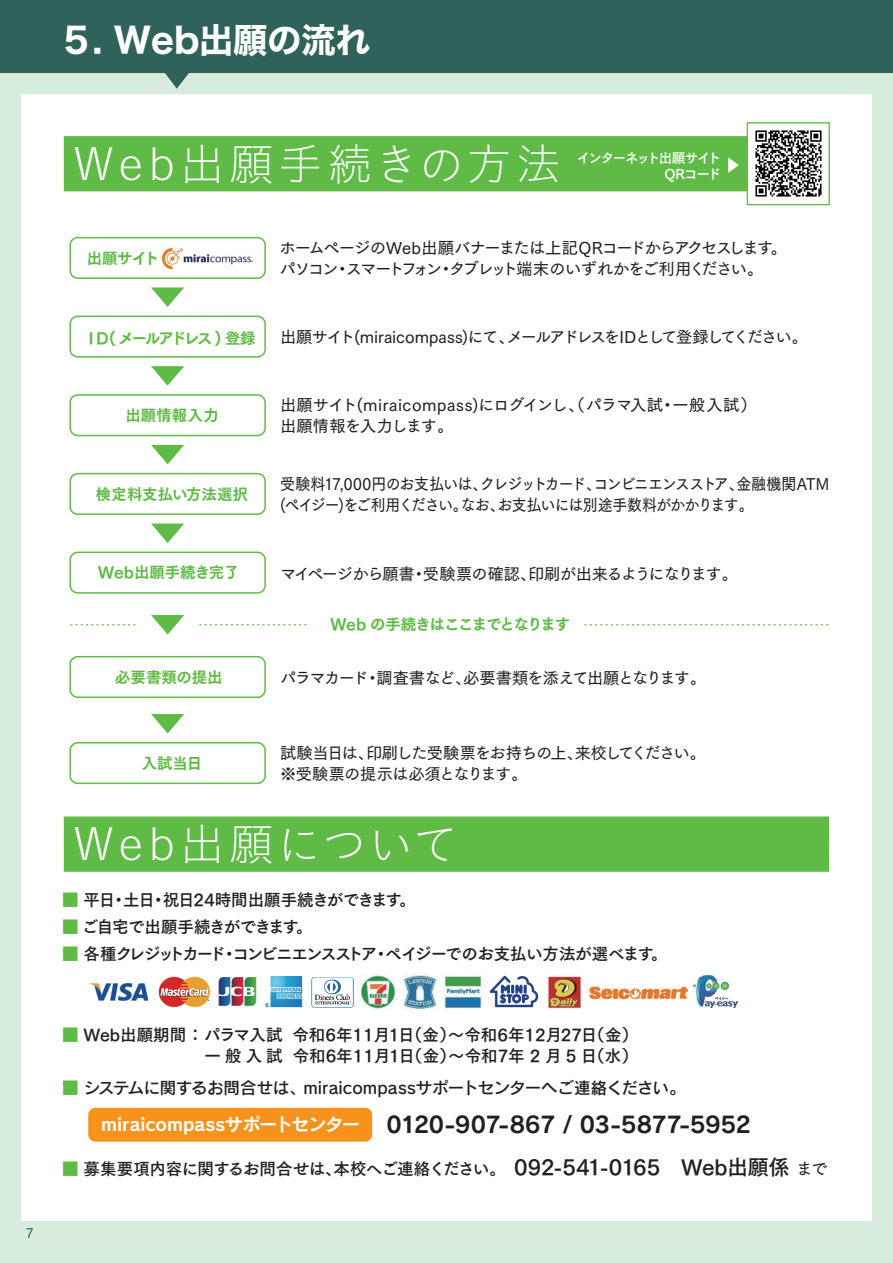
<style>
.page{position:relative;width:893px;height:1263px;background:#d8ecdd}
.page>*{position:absolute;margin:0;border:0;box-sizing:border-box;transform-origin:0 0}
.t1{font:45px "Koburina Go Std N W1";letter-spacing:.1em;color:#fff;scale:1.1 1}
.t2{font:45px "Koburina Go Std N W1";letter-spacing:.08em;color:#fff;scale:1.1 1}
.t3{font:34.5px "Hira Kaku Std W7";letter-spacing:-.005em;color:#fff}
.t4{font:22.2px "Rodin Pro B";letter-spacing:-.01em;color:#231f20}
.t5{font:16.5px/21px "Tsuku Go Pro D";letter-spacing:-.09em;color:#231f20}
.t6{font:16.5px/21px "Tsuku Go Pro B";color:#231f20;text-align:right}
.t7{font:16.5px "Tsuku Go Pro B";letter-spacing:-.03em;color:#231f20}
.t8{font:16.5px "Rodin Pro DB";letter-spacing:-.015em;color:#231f20}
.t9{font:16.5px "Tsuku Go Pro B";letter-spacing:-.09em;color:#231f20}
.t10{font:16.5px "Tsuku Go Pro B";letter-spacing:-.07em;color:#231f20}
.t11{font:16.2px/20.5px "Tsuku Go Pro D";letter-spacing:-.065em;color:#231f20;scale:.92 1}
.t12{font:16.2px/20.5px "Tsuku Go Pro D";letter-spacing:-.065em;color:#231f20}
.t13{font:16.2px "Tsuku Go Pro D";letter-spacing:-.09em;color:#231f20}
.t14{font:16.2px/20.5px "Tsuku Go Pro D";letter-spacing:.02em;color:#231f20}
.t15{font:15.45px "Tsuku Go Pro E";letter-spacing:.005em;color:#60bb46}
.t16{font:15.45px "Tsuku Go Pro E";letter-spacing:-.075em;color:#60bb46}
.t17{font:15.45px "Tsuku Go Pro E";letter-spacing:-.025em;color:#60bb46}
.t18{font:15.45px "Tsuku Go Pro E";letter-spacing:-.145em;color:#60bb46}
.t19{font:15.45px "Tsuku Go Pro E";color:#60bb46}
.t20{font:13.5px/15.5px "Tsuku Go Pro B";letter-spacing:-.095em;color:#fff;text-align:right}
.t21{font:13.5px "Tsuku Go Pro D";color:#2f6259}
.s1{color:#60bb46}
.s2{font-family:"Tsuku Go Pro B";color:#60bb46}
.s3{font-size:17.7px;color:#fff}
.s4{font-size:21px}
.s5{font-family:"Tsuku Go Pro D"}
</style>
<div class="page">
<div style="left:0;top:0;width:893px;height:72px;background:#2f6259"></div>
<div style="left:21px;top:94px;width:851px;height:1126px;background:#fff"></div>
<svg style="left:0;top:72px;width:893px;height:17px"></svg>
<div style="left:64px;top:136px;width:765px;height:55px;background:#60bb46"></div>
<div style="left:64px;top:816px;width:765px;height:56px;background:#60bb46"></div>
<div style="left:747px;top:123px;width:82px;height:82px;background:#fff"></div>
<div style="left:747px;top:122px;width:83px;height:83px;border:1px solid #60bb46"></div>
<img style="left:755px;top:130px;width:67px;height:67px">
<img style="left:489px;top:975px;width:50px;height:33px">
<img style="left:589px;top:986px;width:99px;height:14px">
<img style="left:358px;top:974px;width:38px;height:36px">
<img style="left:89px;top:976px;width:122px;height:32px">
<img style="left:311px;top:977px;width:43px;height:31px">
<img style="left:443px;top:973px;width:40px;height:36px">
<img style="left:403px;top:974px;width:34px;height:36px">
<img style="left:218px;top:977px;width:39px;height:29px">
<img style="left:546px;top:975px;width:37px;height:34px">
<img style="left:265px;top:976px;width:38px;height:32px">
<img style="left:694px;top:976px;width:43px;height:32px">
<div style="left:88px;top:1108px;width:284px;height:34px;background:#f7931d;border-radius:7px"></div>
<div style="left:69px;top:316px;width:197px;height:42px;border:2px solid #60bb46;border-radius:8px"></div>
<div style="left:69px;top:237px;width:197px;height:42px;border:2px solid #60bb46;border-radius:8px"></div>
<div style="left:69px;top:394px;width:197px;height:42px;border:2px solid #60bb46;border-radius:8px"></div>
<div style="left:69px;top:473px;width:197px;height:42px;border:2px solid #60bb46;border-radius:8px"></div>
<div style="left:69px;top:552px;width:197px;height:42px;border:2px solid #60bb46;border-radius:8px"></div>
<div style="left:69px;top:656px;width:197px;height:42px;border:2px solid #60bb46;border-radius:8px"></div>
<div style="left:69px;top:742px;width:197px;height:42px;border:2px solid #60bb46;border-radius:8px"></div>
<svg style="left:151px;top:287px;width:33px;height:20px"></svg>
<svg style="left:151px;top:366px;width:33px;height:20px"></svg>
<svg style="left:151px;top:445px;width:33px;height:19px"></svg>
<svg style="left:151px;top:523px;width:33px;height:20px"></svg>
<svg style="left:151px;top:615px;width:33px;height:19px"></svg>
<svg style="left:151px;top:714px;width:33px;height:19px"></svg>
<img style="left:161px;top:247px;width:92px;height:23px">
<svg style="left:728px;top:157px;width:11px;height:16px"></svg>
<svg style="left:584px;top:624px;width:245px;height:1px"></svg>
<svg style="left:199px;top:624px;width:111px;height:1px"></svg>
<svg style="left:70px;top:624px;width:66px;height:1px"></svg>
<h2 class="t3" style="left:63px;top:13px;width:308px">5. Web出願の流れ</h2>
<p class="t21" style="left:26px;top:1221px;width:9px">7</p>
<h1 class="t1" style="left:74px;top:130px;width:444px">Web出願手続きの方法</h1>
<p class="t20" style="left:577px;top:149px;width:146px">インターネット出願サイト<br>QRコード</p>
<p class="t17" style="left:87px;top:244px;width:74px">出願サイト</p>
<p class="t5" style="left:279px;top:236px;width:509px">ホームページのWeb出願バナーまたは上記QRコードからアクセスします。パソコン・スマートフォン・タブレット端末のいずれかをご利用ください。</p>
<p class="t18" style="left:83px;top:324px;width:174px">ＩＤ( メールアドレス ) 登録</p>
<p class="t13" style="left:280px;top:323px;width:530px">出願サイト(miraicompass)にて、メールアドレスをIDとして登録してください。</p>
<p class="t17" style="left:126px;top:401px;width:95px">出願情報入力</p>
<p class="t15" style="left:96px;top:480px;width:154px">検定料支払い方法選択</p>
<p class="t14" style="left:280px;top:393px;width:478px">出願サイト(miraicompass)にログインし、（パラマ入試・一般入試）出願情報を入力します。</p>
<p class="t11" style="left:280px;top:472px;width:598px">受験料17,000円のお支払いは、クレジットカード、コンビニエンスストア、金融機関ATM (ペイジー)をご利用ください。なお、お支払いには別途手数料がかかります。</p>
<p class="t19" style="left:98px;top:559px;width:143px">Web出願手続き完了</p>
<p class="t12" style="left:280px;top:562px;width:459px">マイページから願書・受験票の確認、印刷が出来るようになります。</p>
<p class="t16" style="left:330px;top:610px;width:242px">Web の手続きはここまでとなります</p>
<p class="t15" style="left:115px;top:663px;width:109px">必要書類の提出</p>
<p class="t13" style="left:280px;top:664px;width:428px">パラマカード・調査書など、必要書類を添えて出願となります。</p>
<p class="t17" style="left:142px;top:749px;width:62px">入試当日</p>
<p class="t12" style="left:280px;top:741px;width:427px">試験当日は、印刷した受験票をお持ちの上、来校してください。※受験票の提示は必須となります。</p>
<h1 class="t2" style="left:74px;top:810px;width:351px">Web出願について</h1>
<p class="t10" style="left:62px;top:885px;width:355px"><span class="s1">■</span> 平日・土日・祝日24時間出願手続きができます。</p>
<p class="t10" style="left:62px;top:912px;width:252px"><span class="s1">■</span> ご自宅で出願手続きができます。</p>
<p class="t9" style="left:62px;top:939px;width:607px"><span class="s1">■</span> 各種クレジットカード・コンビニエンスストア・ペイジーでのお支払い方法が選べます。</p>
<p class="t6" style="left:62px;top:1022px;width:577px"><span class="s1">■</span> Web出願期間 ： パラマ入試 令和6年11月1日（金）～令和6年12月27日（金）一 般 入 試 令和6年11月1日（金）～令和7年 2 月 5 日（水）</p>
<p class="t8" style="left:62px;top:1077px;width:625px"><span class="s2">■</span> システムに関するお問合せは、miraicompassサポートセンターへご連絡ください。</p>
<h3 class="t4" style="left:101px;top:1110px;width:651px"><span class="s3">miraicompassサポートセンター</span> 0120-907-867 / 03-5877-5952</h3>
<p class="t7" style="left:62px;top:1154px;width:767px"><span class="s1">■</span> 募集要項内容に関するお問合せは、本校へご連絡ください。 <span class="s4">092-541-0165　Web出願係</span><span class="s5">まで</span></p>
</div>
